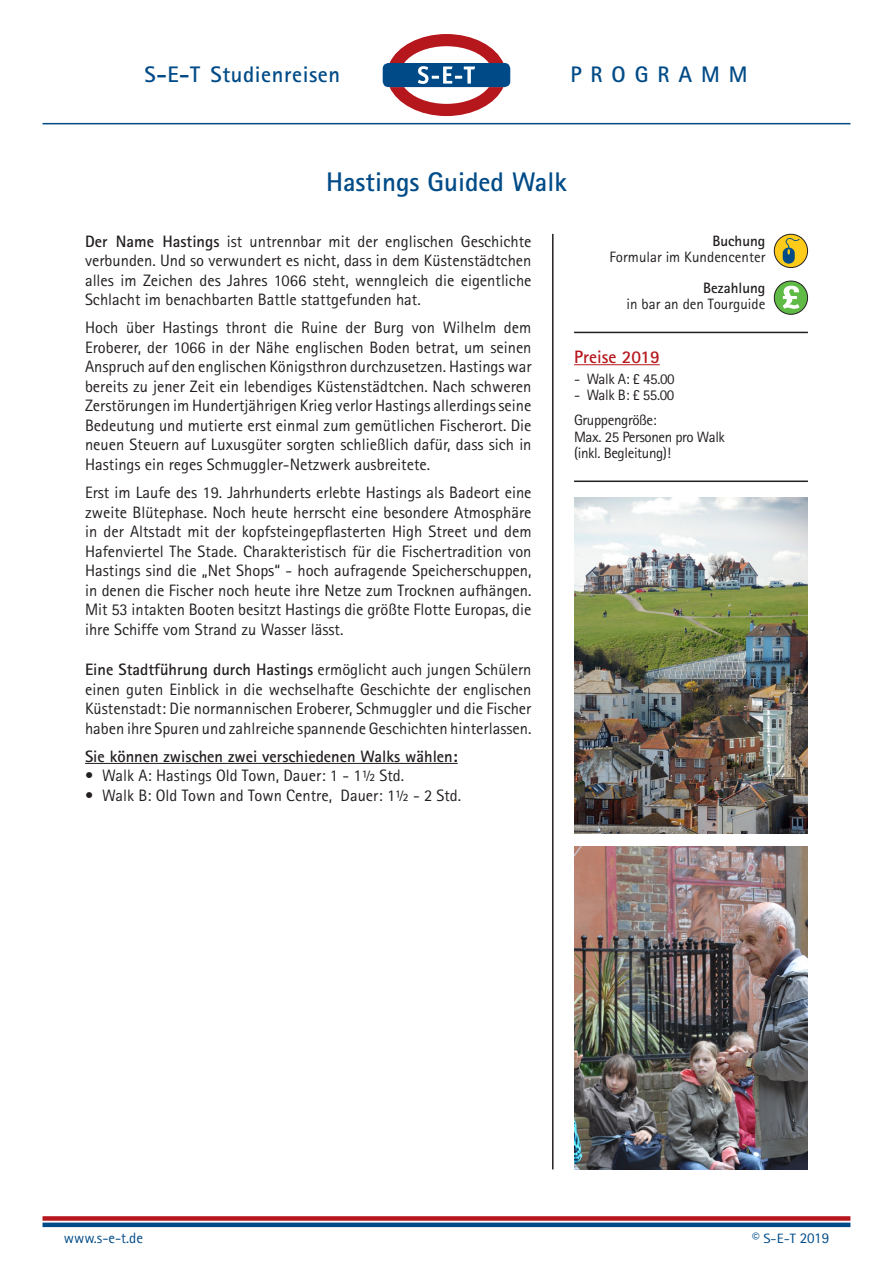
<style>
.page{position:relative;width:893px;height:1263px;background:#fff}
.page>*{position:absolute;margin:0;border:0;box-sizing:border-box;transform-origin:0 0}
.t1{font:700 27px "Rotis Sans Serif";color:#004b87}
.t2{font:700 22.5px "Rotis Sans Serif";letter-spacing:.025em;color:#004b87}
.t3{font:700 22.5px "Rotis Sans Serif";color:#004b87}
.t4{font:700 18px "Rotis Sans Serif";color:#b6171c}
.t5{font:16.5px/19.5px "Rotis Sans Serif";color:#231f20;text-align:justify}
.t6{font:700 16.5px "Rotis Sans Serif";color:#231f20}
.t7{font:15px/25px "Rotis Sans Serif";letter-spacing:-.025em;color:#231f20}
.t8{font:15px "Rotis Sans Serif";color:#231f20}
.t9{font:15px "Rotis Sans Serif";color:#004b87}
.t10{font:700 15px "Rotis Sans Serif";color:#231f20}
.s1{font-weight:700}
.s2{font-size:13.5px}
</style>
<div class="page">
<hr style="left:552px;top:234px;width:2px;height:935px;background:#231f20">
<svg style="left:383px;top:34px;width:127px;height:82px"></svg>
<hr style="left:43px;top:123px;width:807px;height:1px;background:#004b87">
<div style="left:43px;top:1216px;width:807px;height:5px;background:#b6171c"></div>
<div style="left:43px;top:1222px;width:807px;height:5px;background:#004b87"></div>
<hr style="left:85px;top:763px;width:373px;height:1px;background:#231f20">
<img style="left:574px;top:846px;width:234px;height:323px">
<img style="left:574px;top:497px;width:234px;height:336px">
<hr style="left:574px;top:364px;width:86px;height:1px;background:#b6171c">
<hr style="left:574px;top:332px;width:234px;height:1px;background:#231f20">
<hr style="left:574px;top:480px;width:234px;height:2px;background:#231f20">
<div style="left:774px;top:234px;width:33px;height:33px;background:#fecb1b;border-radius:17px"></div>
<svg style="left:783px;top:238px;width:17px;height:26px"></svg>
<div style="left:774px;top:234px;width:34px;height:34px;border:1px solid #231f20;border-radius:50%"></div>
<div style="left:774px;top:281px;width:33px;height:33px;background:#60bb46;border-radius:17px"></div>
<svg style="left:783px;top:286px;width:16px;height:23px"></svg>
<div style="left:774px;top:281px;width:34px;height:34px;border:1px solid #231f20;border-radius:50%"></div>
<h2 class="t2" style="left:145px;top:60px;width:197px">S-E-T Studienreisen</h2>
<h2 class="t3" style="left:570px;top:60px;width:178px">P R O G R A M M</h2>
<h1 class="t1" style="left:326px;top:165px;width:242px">Hastings Guided Walk</h1>
<p class="t5" style="left:85px;top:231px;width:448px"><span class="s1">Der Name Hastings</span> ist untrennbar mit der englischen Geschichte verbunden. Und so verwundert es nicht, dass in dem Küstenstädtchen alles im Zeichen des Jahres 1066 steht, wenngleich die eigentliche Schlacht im benachbarten Battle stattgefunden hat.</p>
<p class="t5" style="left:85px;top:318px;width:448px">Hoch über Hastings thront die Ruine der Burg von Wilhelm dem Eroberer, der 1066 in der Nähe englischen Boden betrat, um seinen Anspruch auf den englischen Königsthron durchzusetzen. Hastings war bereits zu jener Zeit ein lebendiges Küstenstädtchen. Nach schweren Zerstörungen im Hundertjährigen Krieg verlor Hastings allerdings seine Bedeutung und mutierte erst einmal zum gemütlichen Fischerort. Die neuen Steuern auf Luxusgüter sorgten schließlich dafür, dass sich in Hastings ein reges Schmuggler-Netzwerk ausbreitete.</p>
<p class="t5" style="left:85px;top:482px;width:448px">Erst im Laufe des 19. Jahrhunderts erlebte Hastings als Badeort eine zweite Blütephase. Noch heute herrscht eine besondere Atmosphäre in der Altstadt mit der kopfsteingepflasterten High Street und dem Hafenviertel The Stade. Charakteristisch für die Fischertradition von Hastings sind die „Net Shops“ - hoch aufragende Speicherschuppen, in denen die Fischer noch heute ihre Netze zum Trocknen aufhängen.<br>Mit 53 intakten Booten besitzt Hastings die größte Flotte Europas, die ihre Schiffe vom Strand zu Wasser lässt.</p>
<p class="t5" style="left:85px;top:660px;width:448px"><span class="s1">Eine Stadtführung durch Hastings</span> ermöglicht auch jungen Schülern einen guten Einblick in die wechselhafte Geschichte der englischen Küstenstadt: Die normannischen Eroberer, Schmuggler und die Fischer haben ihre Spuren und zahlreiche spannende Geschichten hinterlassen.</p>
<p class="t6" style="left:85px;top:746px;width:374px">Sie können zwischen zwei verschiedenen Walks wählen:</p>
<p class="t5" style="left:85px;top:766px;width:321px">• Walk A: Hastings Old Town, Dauer: 1 - 1½ Std.</p>
<p class="t5" style="left:85px;top:785px;width:378px">• Walk B: Old Town and Town Centre, Dauer: 1½ - 2 Std.</p>
<p class="t10" style="left:712px;top:231px;width:55px">Buchung</p>
<p class="t8" style="left:610px;top:248px;width:157px">Formular im Kundencenter</p>
<p class="t10" style="left:703px;top:278px;width:64px">Bezahlung</p>
<p class="t8" style="left:627px;top:295px;width:140px">in bar an den Tourguide</p>
<p class="t4" style="left:574px;top:345px;width:87px">Preise 2019</p>
<p class="t7" style="left:574px;top:366px;width:102px">- Walk A: £ 45.00</p>
<p class="t7" style="left:574px;top:382px;width:102px">- Walk B: £ 55.00<br>Gruppengröße:</p>
<p class="t7" style="left:574px;top:428px;width:152px;line-height:16.5px">Max. 25 Personen pro Walk (inkl. Begleitung)!</p>
<p class="t9" style="left:64px;top:1228px;width:81px">www.s-e-t.de</p>
<p class="t9" style="left:752px;top:1228px;width:79px">© <span class="s2">S-E-T</span> 2019</p>
</div>
